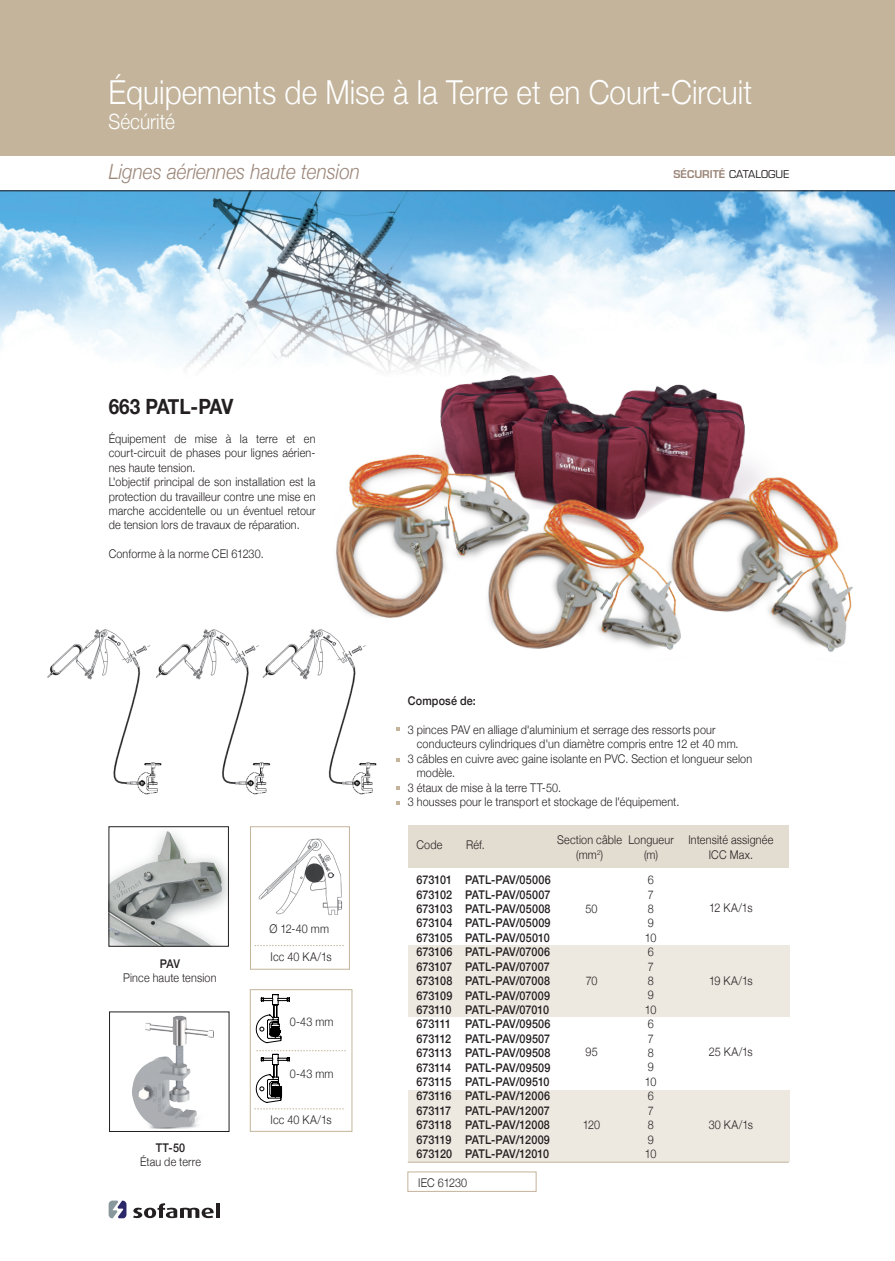
<style>
.page{position:relative;width:895px;height:1261px;background:#fff}
.page>*{position:absolute;margin:0;border:0;box-sizing:border-box;transform-origin:0 0}
.t1{font:300 33px "Helvetica Neue";color:#fff;scale:.9 1}
.t2{font:italic 300 21px "Helvetica Neue";color:#9b8679;scale:.9 1}
.t3{font:700 21px "Helvetica Neue";letter-spacing:-.045em;color:#231f20;scale:.9 1}
.t4{font:300 21px "Helvetica Neue";color:#fff;scale:.9 1}
.t5{font:300 12px/14.4px "Helvetica Neue";letter-spacing:.015em;color:#231f20;text-align:center;scale:.9 1}
.t6{font:500 12px/14.4px "Helvetica Neue";color:#231f20;text-align:justify;scale:.9 1}
.t7{font:10.5px "Eurostile";color:#231f20}
.s1{font-weight:600;color:#9b8679}
</style>
<div class="page">
<svg style="left:133px;top:1203px;width:81px;height:14px"></svg>
<hr style="left:216px;top:1202px;width:4px;height:15px;background:#231f20">
<svg style="left:109px;top:1200px;width:17px;height:18px"></svg>
<img style="left:0;top:191px;width:895px;height:178px">
<hr style="left:0;top:190px;width:895px;height:1px;background:#231f20">
<div style="left:0;top:0;width:895px;height:156px;background:#c3b49b"></div>
<div style="left:408px;top:945px;width:381px;height:71px;background:#ede8e0"></div>
<div style="left:408px;top:1089px;width:381px;height:72px;background:#ede8e0"></div>
<div style="left:408px;top:825px;width:380px;height:42px;background:#e3dcd0"></div>
<hr style="left:408px;top:1161px;width:380px;height:1px;background:#c3b49b">
<svg style="left:396px;top:727px;width:3px;height:4px"></svg>
<svg style="left:396px;top:801px;width:3px;height:4px"></svg>
<div style="left:407px;top:1171px;width:129px;height:20px;border:1px solid #c3b49b"></div>
<img style="left:327px;top:361px;width:548px;height:291px">
<img style="left:47px;top:614px;width:337px;height:181px">
<div style="left:250px;top:826px;width:100px;height:143px;background:#fff;border:1px solid #c3b49b"></div>
<img style="left:258px;top:838px;width:84px;height:78px">
<img style="left:132px;top:1015px;width:82px;height:114px">
<img style="left:110px;top:831px;width:117px;height:113px">
<div style="left:108px;top:826px;width:121px;height:120px;border:1px solid #231f20"></div>
<div style="left:250px;top:989px;width:102px;height:142px;background:#fff;border:1px solid #c3b49b"></div>
<svg style="left:256px;top:994px;width:90px;height:108px"></svg>
<svg style="left:254px;top:1108px;width:90px;height:1px"></svg>
<h1 class="t1" style="left:108px;top:65px;width:716px">Équipements de Mise à la Terre et en Court-Circuit</h1>
<h2 class="t4" style="left:108px;top:104px;width:75px">Sécúrité</h2>
<h2 class="t2" style="left:109px;top:155px;width:281px">Lignes aériennes haute tension</h2>
<p class="t7" style="left:673px;top:168px;width:117px"><span class="s1">SÉCURITÉ</span> CATALOGUE</p>
<h2 class="t3" style="left:109px;top:390px;width:140px">663 PATL-PAV</h2>
<p class="t5" style="left:109px;top:430px;width:231px;text-align:left">Équipement de mise à la terre et en court-circuit de phases pour lignes aérien&shy;nes haute tension.<br>L'objectif principal de son installation est la protection du travailleur contre une mise en marche accidentelle ou un éventuel retour de tension lors de travaux de réparation.</p>
<p class="t5" style="left:109px;top:545px;width:174px">Conforme à la norme CEI 61230.</p>
<p class="t6" style="left:160px;top:955px;width:24px">PAV</p>
<p class="t5" style="left:123px;top:969px;width:105px">Pince haute tension</p>
<p class="t6" style="left:156px;top:1138px;width:34px">TT-50</p>
<p class="t5" style="left:140px;top:1153px;width:69px">Étau de terre</p>
<p class="t5" style="left:269px;top:920px;width:68px">Ø 12-40 mm</p>
<p class="t5" style="left:270px;top:948px;width:69px">Icc 40 KA/1s</p>
<p class="t5" style="left:290px;top:1013px;width:50px">0-43 mm</p>
<p class="t5" style="left:290px;top:1065px;width:50px">0-43 mm</p>
<p class="t5" style="left:270px;top:1111px;width:69px">Icc 40 KA/1s</p>
<p class="t6" style="left:408px;top:692px;width:77px">Composé de:</p>
<p class="t5" style="left:408px;top:721px;width:343px">3 pinces PAV en alliage d'aluminium et serrage des ressorts pour</p>
<p class="t5" style="left:417px;top:735px;width:359px">conducteurs cylindriques d'un diamètre compris entre 12 et 40 mm.</p>
<p class="t5" style="left:408px;top:750px;width:384px">3 câbles en cuivre avec gaine isolante en PVC. Section et longueur selon</p>
<p class="t5" style="left:417px;top:764px;width:44px">modèle.</p>
<p class="t5" style="left:408px;top:779px;width:172px">3 étaux de mise à la terre TT-50.</p>
<p class="t5" style="left:408px;top:793px;width:303px">3 housses pour le transport et stockage de l'équipement.</p>
<p class="t5" style="left:557px;top:831px;width:73px;line-height:15px">Section câble (mm<sup>2</sup>)</p>
<p class="t5" style="left:688px;top:831px;width:96px;line-height:15px">Intensité assignée<br>ICC Max.</p>
<p class="t5" style="left:466px;top:836px;width:22px">Réf.</p>
<p class="t5" style="left:628px;top:831px;width:52px;line-height:15px">Longueur (m)</p>
<p class="t5" style="left:416px;top:836px;width:30px">Code</p>
<p class="t6" style="left:416px;top:871px;width:42px">673101<br>673102<br>673103<br>673104<br>673105<br>673106<br>673107<br>673108<br>673109<br>673110<br>673111<br>673112<br>673113<br>673114<br>673115<br>673116<br>673117<br>673118<br>673119<br>673120</p>
<p class="t6" style="left:465px;top:871px;width:97px;text-align:left">PATL-PAV/05006<br>PATL-PAV/05007<br>PATL-PAV/05008<br>PATL-PAV/05009<br>PATL-PAV/05010<br>PATL-PAV/07006<br>PATL-PAV/07007<br>PATL-PAV/07008<br>PATL-PAV/07009<br>PATL-PAV/07010<br>PATL-PAV/09506<br>PATL-PAV/09507<br>PATL-PAV/09508<br>PATL-PAV/09509<br>PATL-PAV/09510<br>PATL-PAV/12006<br>PATL-PAV/12007<br>PATL-PAV/12008<br>PATL-PAV/12009<br>PATL-PAV/12010</p>
<p class="t5" style="left:645px;top:871px;width:14px;text-align:left">6<br>7<br>8<br>9<br>10<br>6<br>7<br>8<br>9<br>10<br>6<br>7<br>8<br>9<br>10<br>6<br>7<br>8<br>9<br>10</p>
<p class="t5" style="left:709px;top:899px;width:50px">12 KA/1s</p>
<p class="t5" style="left:585px;top:899px;width:15px">50</p>
<p class="t5" style="left:709px;top:972px;width:50px">19 KA/1s</p>
<p class="t5" style="left:585px;top:972px;width:15px">70</p>
<p class="t5" style="left:709px;top:1043px;width:50px">25 KA/1s</p>
<p class="t5" style="left:585px;top:1043px;width:15px">95</p>
<p class="t5" style="left:708px;top:1115px;width:51px">30 KA/1s</p>
<p class="t5" style="left:583px;top:1115px;width:21px">120</p>
<p class="t5" style="left:418px;top:1174px;width:56px">IEC 61230</p>
</div>
